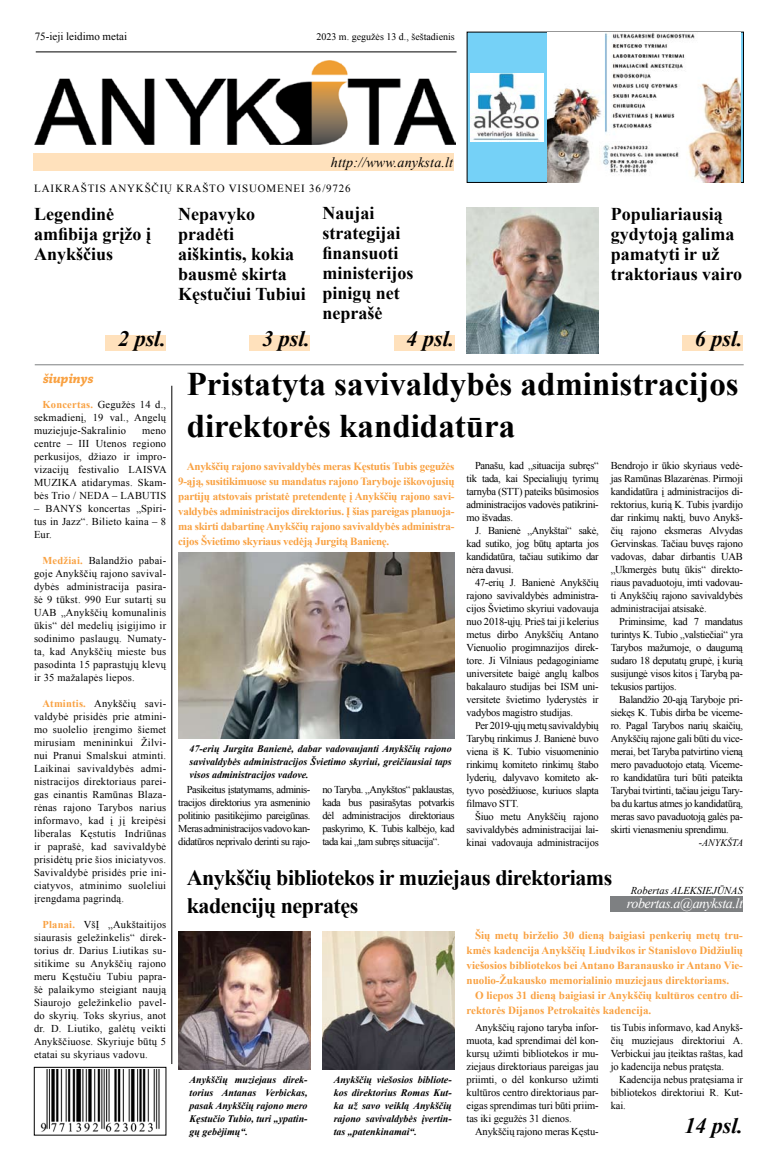
<style>
.page{position:relative;width:777px;height:1168px;background:#fff}
.page>*{position:absolute;margin:0;border:0;box-sizing:border-box;transform-origin:0 0}
.t1{font:700 33px/42px "Times New Roman";color:#000}
.t2{font:700 22px/28px "Times New Roman";letter-spacing:-.02em;color:#000}
.t3{font:italic 700 22px "Times New Roman";color:#000}
.t4{font:700 18px/20px "Times New Roman";color:#000}
.t5{font:italic 14px "Times New Roman";letter-spacing:.01em;color:#000}
.t6{font:italic 14px "Times New Roman";letter-spacing:-.03em;color:#fff}
.t7{font:italic 700 14px "Chaparral Pro";color:#f9a141}
.t8{font:700 11px/15px "Times New Roman";color:#f9a141;text-align:justify}
.t9{font:11px "Times New Roman";letter-spacing:.075em;color:#000}
.t10{font:11px "Times New Roman";color:#000}
.t11{font:10.5px/13px "Times New Roman";letter-spacing:-.02em;color:#000;text-align:justify}
.t12{font:italic 10.5px "Times New Roman";color:#000}
.t13{font:italic 700 10px/13px "Times New Roman";color:#000;text-align:justify}
.t14{font:10px "Times New Roman";color:#000}
.t15{font:italic 10px "Times New Roman";color:#000}
.s1{font-weight:700;color:#f9a141}
</style>
<div class="page">
<div style="left:393px;top:335px;width:61px;height:16px;background:#ffe1bc"></div>
<div style="left:682px;top:335px;width:61px;height:16px;background:#ffe1bc"></div>
<hr style="left:35px;top:364px;width:708px;height:1px;background:#7e8082">
<hr style="left:36px;top:52px;width:420px;height:1px;background:#000">
<div style="left:34px;top:1067px;width:132px;height:68px;border:1px solid #000"></div>
<img style="left:40px;top:1069px;width:120px;height:63px">
<div style="left:34px;top:153px;width:420px;height:17px;background:#ffe1bc"></div>
<img style="left:35px;top:61px;width:420px;height:84px">
<hr style="left:171px;top:386px;width:1px;height:678px;background:#000">
<div style="left:105px;top:335px;width:61px;height:16px;background:#ffe1bc"></div>
<div style="left:249px;top:335px;width:61px;height:16px;background:#ffe1bc"></div>
<div style="left:467px;top:32px;width:276px;height:150px;background:#75d1f7"></div>
<div style="left:466px;top:32px;width:278px;height:151px;border:1px solid #000"></div>
<img style="left:470px;top:74px;width:74px;height:67px">
<img style="left:547px;top:32px;width:193px;height:150px">
<div style="left:610px;top:896px;width:133px;height:15px;background:#7e8082"></div>
<img style="left:178px;top:931px;width:132px;height:138px">
<img style="left:322px;top:931px;width:132px;height:139px">
<img style="left:178px;top:552px;width:276px;height:186px">
<img style="left:466px;top:208px;width:133px;height:145px">
<p class="t10" style="left:35px;top:29px;width:94px">75-ieji leidimo metai</p>
<p class="t14" style="left:316px;top:30px;width:140px">2023 m. gegužės 13 d., šeštadienis</p>
<h3 class="t5" style="left:331px;top:153px;width:124px">http://www.anyksta.lt</h3>
<p class="t9" style="left:34px;top:181px;width:318px">LAIKRAŠTIS ANYKŠČIŲ KRAŠTO VISUOMENEI 36/9726</p>
<h3 class="t4" style="left:322px;top:203px;width:92px">Naujai strategijai finansuoti ministerijos pinigų net neprašė</h3>
<h3 class="t4" style="left:34px;top:203px;width:118px">Legendinė amfibija grįžo į<br>Anykščius</h3>
<h3 class="t4" style="left:611px;top:203px;width:133px">Populiariausią gydytoją galima pamatyti ir už traktoriaus vairo</h3>
<h3 class="t4" style="left:178px;top:203px;width:129px">Nepavyko pradėti aiškintis, kokia bausmė skirta<br>Kęstučiui Tubiui</h3>
<h2 class="t3" style="left:406px;top:323px;width:49px">4 psl.</h2>
<h2 class="t3" style="left:695px;top:323px;width:49px">6 psl.</h2>
<h2 class="t3" style="left:118px;top:323px;width:49px">2 psl.</h2>
<h2 class="t3" style="left:262px;top:323px;width:49px">3 psl.</h2>
<h1 class="t1" style="left:187px;top:362px;width:553px">Pristatyta savivaldybės administracijos direktorės kandidatūra</h1>
<p class="t8" style="left:178px;top:458px;width:278px;text-indent:9px">Anykščių rajono savivaldybės meras Kęstutis Tubis gegužės 9-ąją, susitikimuose su mandatus rajono Taryboje iškovojusių partijų atstovais pristatė pretendentę į Anykščių rajono savi&shy;valdybės administracijos direktorius. Į šias pareigas planuoja&shy;ma skirti dabartinę Anykščių rajono savivaldybės administra&shy;cijos Švietimo skyriaus vedėją Jurgitą Banienę.</p>
<h3 class="t7" style="left:43px;top:371px;width:52px">šiupinys</h3>
<p class="t11" style="left:34px;top:397px;width:134px;text-indent:9px"><span class="s1">Koncertas.</span> Gegužės 14 d., sekmadienį, 19 val., Angelų muziejuje-Sakralinio</p>
<p class="t11" style="left:34px;top:423px;width:134px;text-indent:108px">meno centre – III Utenos regiono perkusijos, džiazo ir impro&shy;vizacijų festivalio LAISVA MUZIKA atidarymas. Skam&shy;bės Trio / NEDA – LABUTIS</p>
<p class="t11" style="left:34px;top:501px;width:134px">– BANYS koncertas „Spiri&shy;tus in Jazz“. Bilieto kaina – 8<br>Eur.</p>
<p class="t11" style="left:34px;top:553px;width:134px;text-indent:9px"><span class="s1">Medžiai.</span> Balandžio pabai&shy;goje Anykščių rajono savival&shy;dybės administracija pasira&shy;šė 9 tūkst. 990 Eur sutartį su UAB „Anykščių komunalinis ūkis“ dėl medelių įsigijimo ir sodinimo paslaugų. Numaty&shy;ta, kad Anykščių mieste bus pasodinta 15 paprastųjų klevų ir 35 mažalapės liepos.</p>
<p class="t11" style="left:34px;top:696px;width:134px;text-indent:9px"><span class="s1">Atmintis.</span> Anykščių savi&shy;valdybė prisidės prie atmini&shy;mo suolelio įrengimo šiemet mirusiam menininkui Žilvi&shy;nui Pranui Smalskui atminti.<br>Laikinai savivaldybės admi&shy;nistracijos direktoriaus parei&shy;gas einantis Ramūnas Blaza&shy;rėnas rajono Tarybos narius informavo, kad į jį kreipėsi liberalas Kęstutis Indriūnas ir paprašė, kad savivaldybė prisidėtų prie šios iniciatyvos.<br>Savivaldybė prisidės prie ini&shy;ciatyvos, atminimo suoleliui įrengdama pagrindą.</p>
<p class="t11" style="left:34px;top:917px;width:134px;text-indent:9px"><span class="s1">Planai.</span> VšĮ „Aukštaitijos siaurasis geležinkelis“ direk&shy;torius dr. Darius Liutikas su&shy;sitikime su Anykščių rajono meru Kęstučiu Tubiu papra&shy;šė palaikymo steigiant naują Siaurojo geležinkelio pavel&shy;do skyrių. Toks skyrius, anot dr. D. Liutiko, galėtų veikti Anykščiuose. Skyriuje būtų 5 etatai su skyriaus vadovu.</p>
<p class="t11" style="left:611px;top:459px;width:134px">Bendrojo ir ūkio skyriaus vedė&shy;jas Ramūnas Blazarėnas. Pirmoji kandidatūra į administracijos di&shy;rektorius, kurią K. Tubis įvardijo dar rinkimų naktį, buvo Anykš&shy;čių rajono eksmeras Alvydas Gervinskas. Tačiau buvęs rajono vadovas, dabar dirbantis UAB „Ukmergės butų ūkis“ direkto&shy;riaus pavaduotoju, imti vadovau&shy;ti Anykščių rajono savivaldybės administracijai atsisakė.</p>
<p class="t11" style="left:611px;top:615px;width:134px;text-indent:9px">Priminsime, kad 7 mandatus turintys K. Tubio „valstiečiai“ yra Tarybos mažumoje, o daugumą sudaro 18 deputatų grupė, į kurią susijungė visos kitos į Tarybą pa&shy;tekusios partijos.</p>
<p class="t11" style="left:611px;top:693px;width:134px;text-indent:9px">Balandžio 20-ąją Taryboje pri&shy;siekęs K. Tubis dirba be viceme&shy;ro. Pagal Tarybos narių skaičių, Anykščių rajone gali būti du vice&shy;merai, bet Taryba patvirtino vieną mero pavaduotojo etatą. Viceme&shy;ro kandidatūra turi būti pateikta Tarybai tvirtinti, tačiau jeigu Tary&shy;ba du kartus atmes jo kandidatūrą, meras savo pavaduotoją galės pa&shy;skirti vienasmeniu sprendimu.</p>
<p class="t15" style="left:699px;top:836px;width:46px">-ANYKŠTA</p>
<h2 class="t2" style="left:187px;top:863px;width:427px">Anykščių bibliotekos ir muziejaus direktoriams kadencijų nepratęs</h2>
<p class="t11" style="left:466px;top:459px;width:134px;text-indent:9px">Panašu, kad „situacija subręs“ tik tada, kai Specialiųjų tyrimų tarnyba (STT) pateiks būsimosios administracijos vadovės patikrini&shy;mo išvadas.</p>
<p class="t11" style="left:466px;top:524px;width:134px;text-indent:9px">J. Banienė „Anykštai“ sakė, kad sutiko, jog būtų aptarta jos kandidatūra, tačiau sutikimo dar nėra davusi.</p>
<p class="t11" style="left:466px;top:576px;width:134px;text-indent:9px">47-erių J. Banienė Anykščių rajono savivaldybės administra&shy;cijos Švietimo skyriui vadovauja nuo 2018-ųjų. Prieš tai ji kelerius metus dirbo Anykščių Antano Vienuolio progimnazijos direk&shy;tore. Ji Vilniaus pedagoginiame universitete baigė anglų kalbos bakalauro studijas bei ISM uni&shy;versitete švietimo lyderystės ir vadybos magistro studijas.</p>
<p class="t11" style="left:466px;top:719px;width:134px;text-indent:9px">Per 2019-ųjų metų savivaldybių Tarybų rinkimus J. Banienė buvo viena iš K. Tubio visuomeninio rinkimų komiteto rinkimų štabo lyderių, dalyvavo komiteto ak&shy;tyvo posėdžiuose, kuriuos slapta filmavo STT.</p>
<p class="t11" style="left:466px;top:810px;width:134px;text-indent:9px">Šiuo metu Anykščių rajono savivaldybės administracijai lai&shy;kinai vadovauja administracijos</p>
<p class="t13" style="left:189px;top:741px;width:264px">47-erių Jurgita Banienė, dabar vadovaujanti Anykščių rajono savivaldybės administracijos Švietimo skyriui, greičiausiai taps visos administracijos vadove.</p>
<p class="t11" style="left:178px;top:783px;width:134px;text-indent:9px">Pasikeitus įstatymams, adminis&shy;tracijos direktorius yra asmeninio politinio pasitikėjimo pareigūnas.<br>Meras administracijos vadovo kan&shy;didatūros neprivalo derinti su rajo-</p>
<p class="t11" style="left:322px;top:783px;width:134px">no Taryba. „Anykštos“ paklaustas, kada bus pasirašytas potvarkis dėl administracijos direktoriaus paskyrimo, K. Tubis kalbėjo, kad tada kai „tam subręs situacija“.</p>
<p class="t12" style="left:631px;top:883px;width:114px">Robertas Aleksiejūnas</p>
<h3 class="t6" style="left:627px;top:893px;width:117px">robertas.a@anyksta.lt</h3>
<p class="t8" style="left:466px;top:928px;width:278px;text-indent:9px">Šių metų birželio 30 dieną baigiasi penkerių metų tru&shy;kmės kadencija Anykščių Liudvikos ir Stanislovo Didžiulių viešosios bibliotekos bei Antano Baranausko ir Antano Vie&shy;nuolio-Žukausko memorialinio muziejaus direktoriams.</p>
<p class="t8" style="left:466px;top:988px;width:278px;text-indent:9px">O liepos 31 dieną baigiasi ir Anykščių kultūros centro di&shy;rektorės Dijanos Petrokaitės kadencija.</p>
<p class="t11" style="left:466px;top:1021px;width:134px;text-indent:9px">Anykščių rajono taryba infor&shy;muota, kad sprendimai dėl kon&shy;kursų užimti bibliotekos ir mu&shy;ziejaus direktoriaus pareigas jau priimti, o dėl konkurso užimti kultūros centro direktoriaus par&shy;eigas sprendimas turi būti priim&shy;tas iki gegužės 31 dienos.</p>
<p class="t11" style="left:475px;top:1125px;width:125px">Anykščių rajono meras Kęstu-</p>
<p class="t11" style="left:611px;top:1021px;width:134px">tis Tubis informavo, kad Anykš&shy;čių muziejaus direktoriui A.<br>Verbickui jau įteiktas raštas, kad jo kadencija nebus pratęsta.</p>
<p class="t11" style="left:611px;top:1072px;width:134px;text-indent:9px">Kadencija nebus pratęsiama ir bibliotekos direktoriui R. Kut&shy;kai.</p>
<p class="t13" style="left:189px;top:1073px;width:119px">Anykščių muziejaus direk&shy;torius Antanas Verbickas, pasak Anykščių rajono mero Kęstučio Tubio, turi „ypatin&shy;gų gebėjimų“.</p>
<p class="t13" style="left:334px;top:1073px;width:119px">Anykščių viešosios bibliote&shy;kos direktorius Romas Kut&shy;ka už savo veiklą Anykščių rajono savivaldybės įvertin&shy;tas „patenkinamai“.</p>
<h2 class="t3" style="left:684px;top:1110px;width:60px">14 psl.</h2>
</div>
